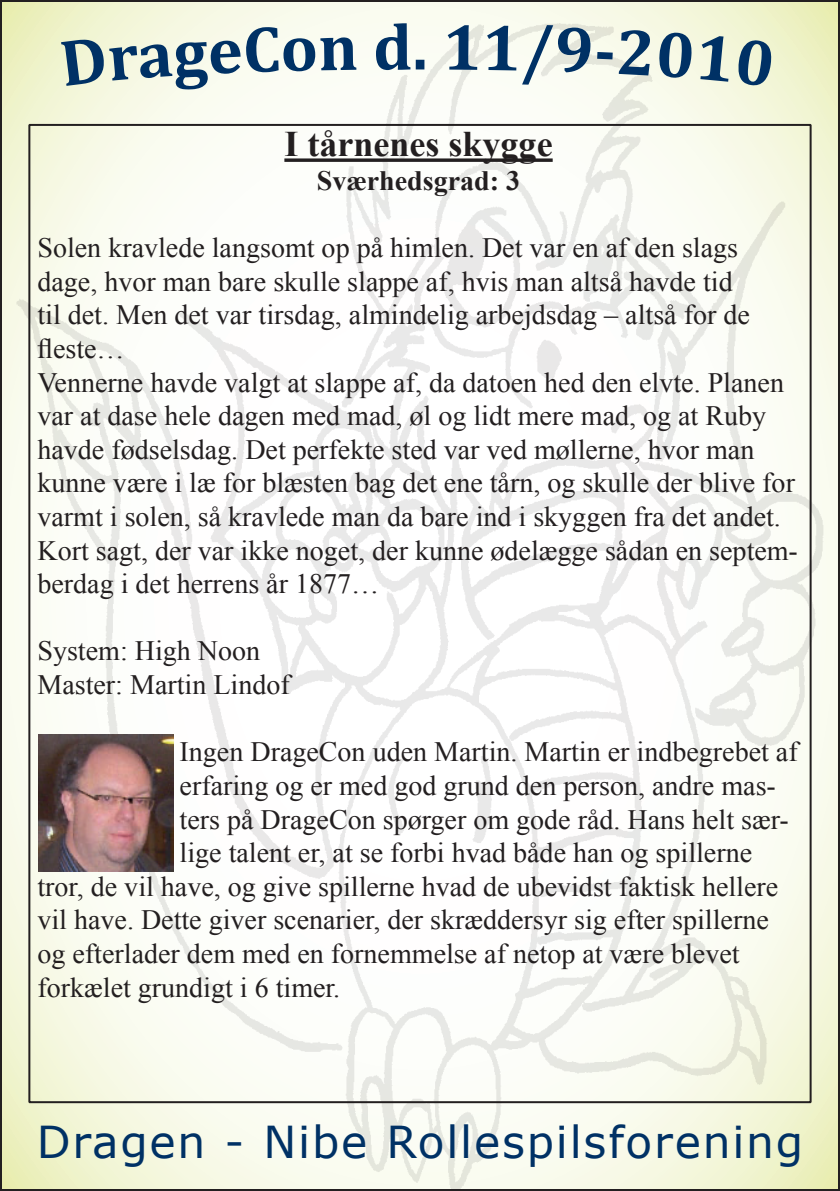
<style>
.page{position:relative;width:840px;height:1191px;background:#fff}
.page>*{position:absolute;margin:0;border:0;box-sizing:border-box;transform-origin:0 0}
.t1{font:700 66px "Cambria";color:#003165}
.t2{font:44px "Verdana";letter-spacing:.04em;color:#003165}
.t3{font:700 36px "Times New Roman";color:#231f20}
.t4{font:28px/33.6px "Times New Roman";color:#231f20}
.t5{font:700 28px "Times New Roman";color:#231f20}
</style>
<div class="page">
<img style="left:2px;top:0;width:837px;height:1191px">
<svg style="left:284px;top:158px;width:268px;height:4px"></svg>
<img style="left:39px;top:734px;width:134px;height:137px">
<svg style="left:61px;top:27px;width:295px;height:63px"></svg>
<svg style="left:447px;top:24px;width:165px;height:61px"></svg>
<svg style="left:618px;top:29px;width:33px;height:46px;background:#f4f6e6"></svg>
<div style="left:657px;top:32px;width:35px;height:47px;background:#f7f9e5"></div>
<svg style="left:698px;top:35px;width:75px;height:52px;background:#f3f6da"></svg>
<h1 class="t1" style="left:373px;top:7px;width:56px">d.</h1>
<p class="t3" style="left:284px;top:119px;width:269px">I tårnenes skygge</p>
<p class="t5" style="left:317px;top:161px;width:204px">Sværhedsgrad: 3</p>
<p class="t4" style="left:37px;top:230px;width:761px">Solen kravlede langsomt op på himlen. Det var en af den slags dage, hvor man bare skulle slappe af, hvis man altså havde tid<br>til det. Men det var tirsdag, almindelig arbejdsdag – altså for de fleste…<br>Vennerne havde valgt at slappe af, da datoen hed den elvte. Planen var at dase hele dagen med mad, øl og lidt mere mad, og at Ruby havde fødselsdag. Det perfekte sted var ved møllerne, hvor man kunne være i læ for blæsten bag det ene tårn, og skulle der blive for varmt i solen, så kravlede man da bare ind i skyggen fra det andet.<br>Kort sagt, der var ikke noget, der kunne ødelægge sådan en septem&shy;berdag i det herrens år 1877…</p>
<p class="t4" style="left:37px;top:634px;width:253px">System: High Noon<br>Master: Martin Lindof</p>
<p class="t4" style="left:179px;top:734px;width:619px">Ingen DrageCon uden Martin. Martin er indbegrebet af</p>
<p class="t4" style="left:179px;top:768px;width:597px">erfaring og er med god grund den person, andre mas-</p>
<p class="t4" style="left:179px;top:802px;width:610px">ters på DrageCon spørger om gode råd. Hans helt sær-</p>
<p class="t4" style="left:179px;top:835px;width:573px">lige talent er, at se forbi hvad både han og spillerne</p>
<p class="t4" style="left:37px;top:869px;width:741px">tror, de vil have, og give spillerne hvad de ubevidst faktisk hellere</p>
<p class="t4" style="left:37px;top:902px;width:732px">vil have. Dette giver scenarier, der skræddersyr sig efter spillerne</p>
<p class="t4" style="left:37px;top:936px;width:703px">og efterlader dem med en fornemmelse af netop at være blevet</p>
<p class="t4" style="left:37px;top:970px;width:304px">forkælet grundigt i 6 timer.</p>
<h2 class="t2" style="left:37px;top:1114px;width:767px">Dragen - Nibe Rollespilsforening</h2>
</div>
